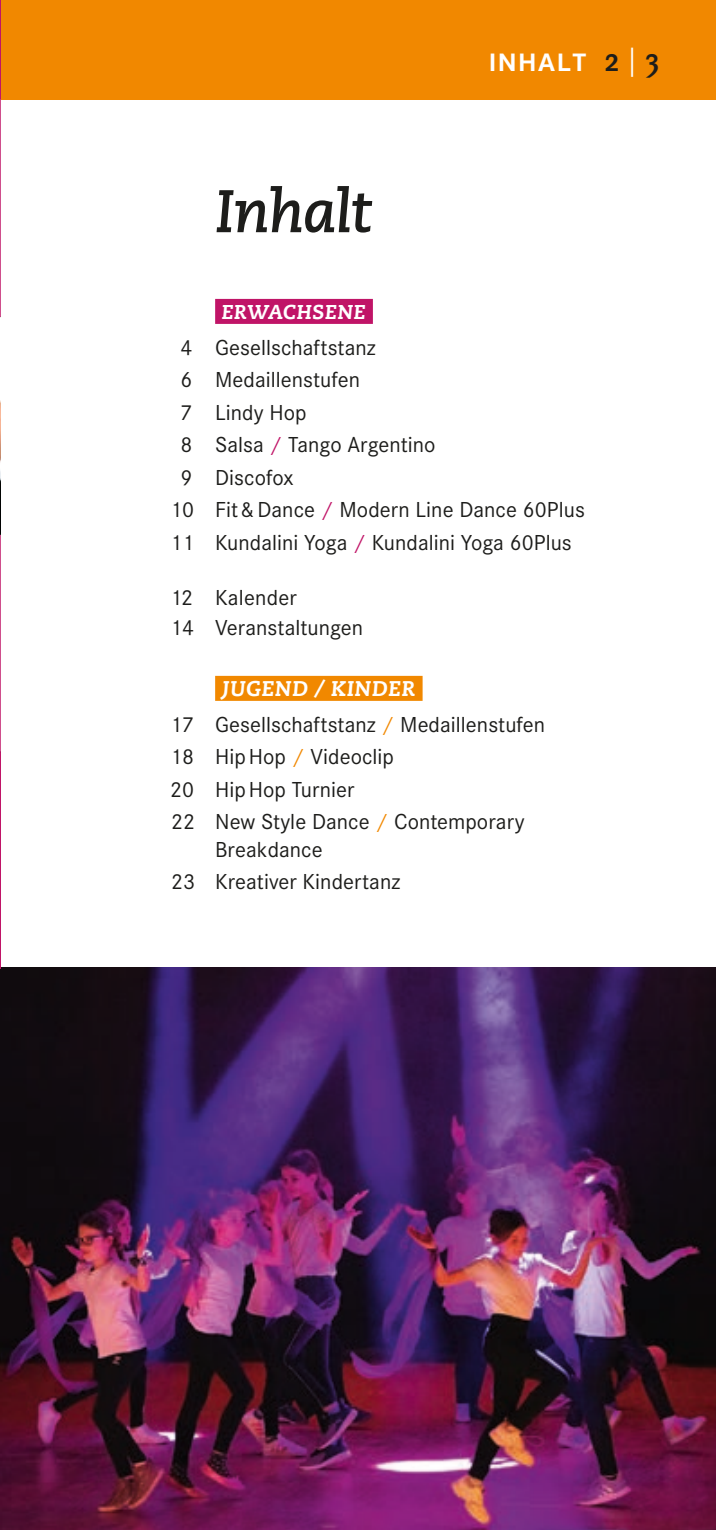
<style>
.page{position:relative;width:716px;height:1531px;background:#fff}
.page>*{position:absolute;margin:0;border:0;box-sizing:border-box;transform-origin:0 0}
.t1{font:italic 700 60px "Caecilia LT Std";letter-spacing:-.035em;color:#1d1d1b}
.t2{font:600 35px "Corporate SSC";letter-spacing:.02em;color:#fff}
.t3{font:22.5px/32.5px "Corporate S";color:#1d1d1b}
.t4{font:italic 800 21.25px "Caecilia LT Std";letter-spacing:.03em;color:#fff}
.t5{font:italic 800 20px "Caecilia LT Std";letter-spacing:.035em;color:#fff}
.s1{color:#1d1d1b}
.s2{font-weight:300}
.s3{font-weight:300;color:#c01467}
.s4{font-weight:300;color:#f18800}
</style>
<div class="page">
<div style="left:0;top:0;width:716px;height:99px;background:#f18800"></div>
<div style="left:215px;top:299px;width:158px;height:25px;background:#c01467"></div>
<div style="left:215px;top:676px;width:207px;height:25px;background:#f18800"></div>
<img style="left:0;top:967px;width:716px;height:563px">
<hr style="left:0;top:0;width:1px;height:968px;background:#c01467">
<img style="left:0;top:317px;width:1px;height:217px">
<img style="left:0;top:100px;width:1px;height:219px">
<img style="left:0;top:534px;width:1px;height:218px">
<h1 class="t1" style="left:215px;top:176px;width:158px">Inhalt</h1>
<h2 class="t2" style="left:488px;top:39px;width:172px">inhalt <span class="s1">2</span> <span class="s2">|</span> <span class="s1">3</span></h2>
<p class="t5" style="left:222px;top:300px;width:146px">ERWACHSENE</p>
<p class="t3" style="left:181px;top:330px;width:197px">4 Gesellschaftstanz</p>
<p class="t3" style="left:181px;top:363px;width:181px">6 Medaillenstufen</p>
<p class="t3" style="left:181px;top:395px;width:127px">7 Lindy Hop</p>
<p class="t3" style="left:181px;top:428px;width:256px">8 Salsa <span class="s3">/</span> Tango Argentino</p>
<p class="t3" style="left:181px;top:460px;width:114px">9 Discofox</p>
<p class="t3" style="left:170px;top:493px;width:416px">10 Fit &amp; Dance <span class="s3">/</span> Modern Line Dance 60Plus</p>
<p class="t3" style="left:170px;top:525px;width:403px">11 Kundalini Yoga <span class="s3">/</span> Kundalini Yoga 60Plus</p>
<p class="t3" style="left:170px;top:581px;width:194px;line-height:30px">12 Kalender<br>14 Veranstaltungen</p>
<p class="t4" style="left:222px;top:676px;width:194px">JUGEND / KINDER</p>
<p class="t3" style="left:170px;top:707px;width:377px">17 Gesellschaftstanz <span class="s4">/</span> Medaillenstufen<br>18 Hip Hop <span class="s4">/</span> Videoclip<br>20 Hip Hop Turnier<br>22 New Style Dance <span class="s4">/</span> Contemporary</p>
<p class="t3" style="left:171px;top:832px;width:231px;text-indent:44px">Breakdance<br>23 Kreativer Kindertanz</p>
</div>
